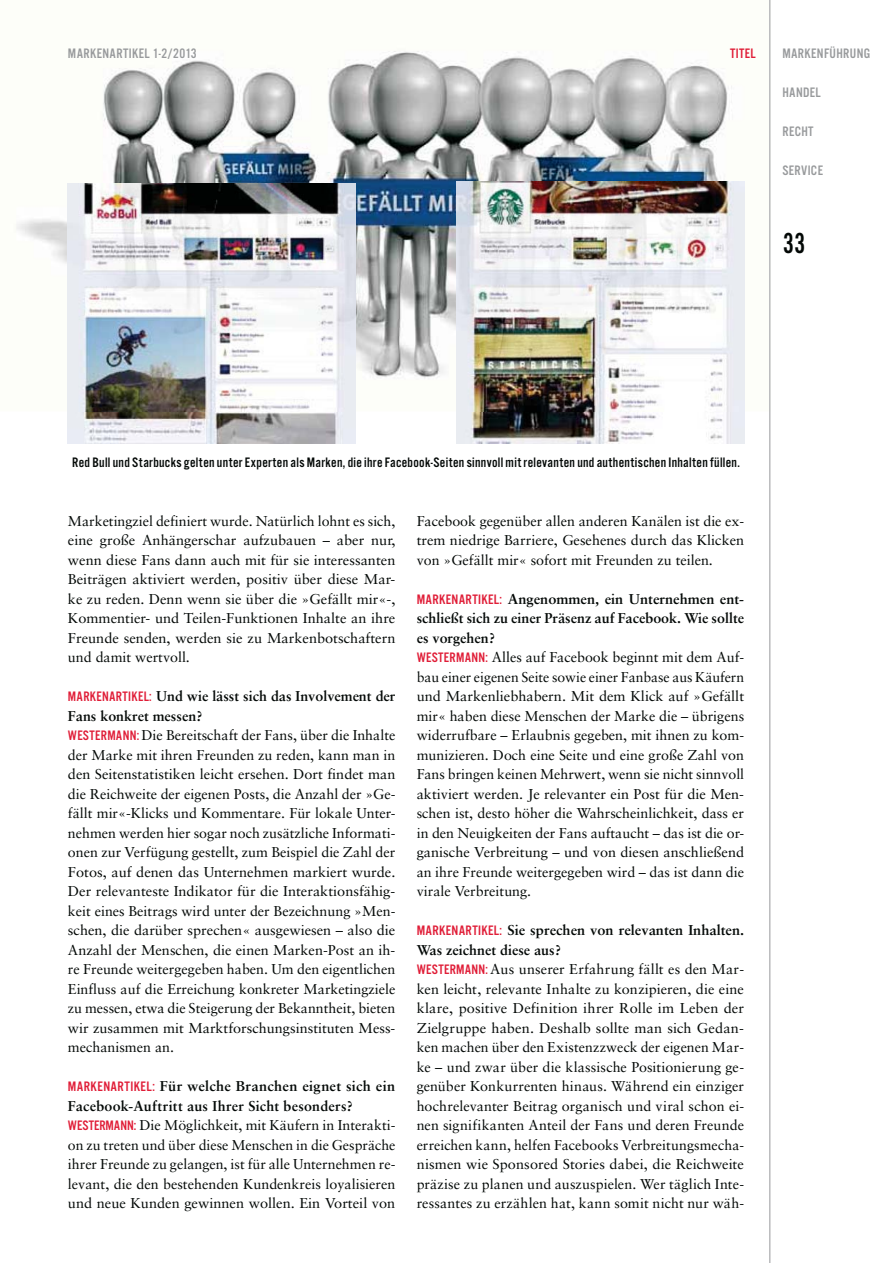
<style>
.page{position:relative;width:893px;height:1263px;background:#fff}
.page>*{position:absolute;margin:0;border:0;box-sizing:border-box;transform-origin:0 0}
.t1{font:30px "Alternate Got No 2 D";color:#030806}
.t2{font:14.25px/19.5px "Sabon";color:#030806}
.t3{font:14.25px "Alternate Got No 3 D";letter-spacing:.02em;color:#030806}
.t4{font:14.25px "Alternate Got No 3 D";letter-spacing:.025em;color:#989a9c}
.t5{font:14.25px "Alternate Got No 3 D";letter-spacing:.025em;color:#e01d37}
.s1{font-family:"Alternate Got No 3 D";color:#e01d37}
.s2{font-weight:700}
</style>
<div class="page">
<img style="left:16px;top:51px;width:729px;height:360px">
<img style="left:68px;top:183px;width:287px;height:260px">
<img style="left:457px;top:182px;width:287px;height:261px">
<hr style="left:769px;top:0;width:1px;height:1263px;background:#babbbd">
<p class="t4" style="left:68px;top:48px;width:130px">MARKENARTIKEL 1-2/2013</p>
<p class="t5" style="left:730px;top:48px;width:27px">TITEL</p>
<p class="t4" style="left:782px;top:48px;width:89px">MARKENFÜHRUNG</p>
<p class="t4" style="left:782px;top:87px;width:40px">HANDEL</p>
<p class="t4" style="left:782px;top:126px;width:33px">RECHT</p>
<p class="t4" style="left:782px;top:165px;width:42px">SERVICE</p>
<p class="t1" style="left:783px;top:233px;width:24px">33</p>
<p class="t3" style="left:72px;top:458px;width:669px">Red Bull und Starbucks gelten unter Experten als Marken, die ihre Facebook-Seiten sinnvoll mit relevanten und authentischen Inhalten füllen.</p>
<p class="t2" style="left:68px;top:512px;width:329px;text-align:justify">Marketingziel definiert wurde. Natürlich lohnt es sich, eine große Anhängerschar aufzubauen – aber nur, wenn diese Fans dann auch mit für sie interessanten Beiträgen aktiviert werden, positiv über diese Mar&shy;ke zu reden. Denn wenn sie über die »Gefällt mir«-, Kommentier- und Teilen-Funktionen Inhalte an ihre Freunde senden, werden sie zu Markenbotschaftern und damit wertvoll.</p>
<p class="t2" style="left:68px;top:688px;width:329px"><span class="s1">MARKENARTIKEL:</span> <span class="s2">Und wie lässt sich das Involvement der Fans konkret messen?<br></span><span class="s1">WESTERMANN:</span> Die Bereitschaft der Fans, über die Inhalte der Marke mit ihren Freunden zu reden, kann man in den Seitenstatistiken leicht ersehen. Dort findet man die Reichweite der eigenen Posts, die Anzahl der »Ge&shy;fällt mir«-Klicks und Kommentare. Für lokale Unter&shy;nehmen werden hier sogar noch zusätzliche Informati&shy;onen zur Verfügung gestellt, zum Beispiel die Zahl der Fotos, auf denen das Unternehmen markiert wurde.<br>Der relevanteste Indikator für die Interaktionsfähig&shy;keit eines Beitrags wird unter der Bezeichnung »Men&shy;schen, die darüber sprechen« ausgewiesen – also die Anzahl der Menschen, die einen Marken-Post an ih&shy;re Freunde weitergegeben haben. Um den eigentlichen Einfluss auf die Erreichung konkreter Marketingziele zu messen, etwa die Steigerung der Bekanntheit, bieten wir zusammen mit Marktforschungsinstituten Mess&shy;mechanismen an.</p>
<p class="t2" style="left:68px;top:1078px;width:329px"><span class="s1">MARKENARTIKEL:</span> <span class="s2">Für welche Branchen eignet sich ein Facebook-Auftritt aus Ihrer Sicht besonders?<br></span><span class="s1">WESTERMANN:</span> Die Möglichkeit, mit Käufern in Interakti&shy;on zu treten und über diese Menschen in die Gespräche ihrer Freunde zu gelangen, ist für alle Unternehmen re&shy;levant, die den bestehenden Kundenkreis loyalisieren und neue Kunden gewinnen wollen. Ein Vorteil von</p>
<p class="t2" style="left:417px;top:512px;width:329px;text-align:justify">Facebook gegenüber allen anderen Kanälen ist die ex&shy;trem niedrige Barriere, Gesehenes durch das Klicken von »Gefällt mir« sofort mit Freunden zu teilen.</p>
<p class="t2" style="left:417px;top:590px;width:329px"><span class="s1">MARKENARTIKEL:</span> <span class="s2">Angenommen, ein Unternehmen ent&shy;schließt sich zu einer Präsenz auf Facebook. Wie sollte es vorgehen?<br></span><span class="s1">WESTERMANN:</span> Alles auf Facebook beginnt mit dem Auf&shy;bau einer eigenen Seite sowie einer Fanbase aus Käufern und Markenliebhabern. Mit dem Klick auf »Gefällt mir« haben diese Menschen der Marke die – übrigens widerrufbare – Erlaubnis gegeben, mit ihnen zu kom&shy;munizieren. Doch eine Seite und eine große Zahl von Fans bringen keinen Mehrwert, wenn sie nicht sinnvoll aktiviert werden. Je relevanter ein Post für die Men&shy;schen ist, desto höher die Wahrscheinlichkeit, dass er in den Neuigkeiten der Fans auftaucht – das ist die or&shy;ganische Verbreitung – und von diesen anschließend an ihre Freunde weitergegeben wird – das ist dann die virale Verbreitung.</p>
<p class="t2" style="left:417px;top:922px;width:329px"><span class="s1">MARKENARTIKEL:</span> <span class="s2">Sie sprechen von relevanten Inhalten.<br>Was zeichnet diese aus?<br></span><span class="s1">WESTERMANN:</span> Aus unserer Erfahrung fällt es den Mar&shy;ken leicht, relevante Inhalte zu konzipieren, die eine klare, positive Definition ihrer Rolle im Leben der Zielgruppe haben. Deshalb sollte man sich Gedan&shy;ken machen über den Existenzzweck der eigenen Mar&shy;ke – und zwar über die klassische Positionierung ge&shy;genüber Konkurrenten hinaus. Während ein einziger hochrelevanter Beitrag organisch und viral schon ei&shy;nen signifikanten Anteil der Fans und deren Freunde erreichen kann, helfen Facebooks Verbreitungsmecha&shy;nismen wie Sponsored Stories dabei, die Reichweite präzise zu planen und auszuspielen. Wer täglich Inte&shy;ressantes zu erzählen hat, kann somit nicht nur wäh-</p>
</div>
